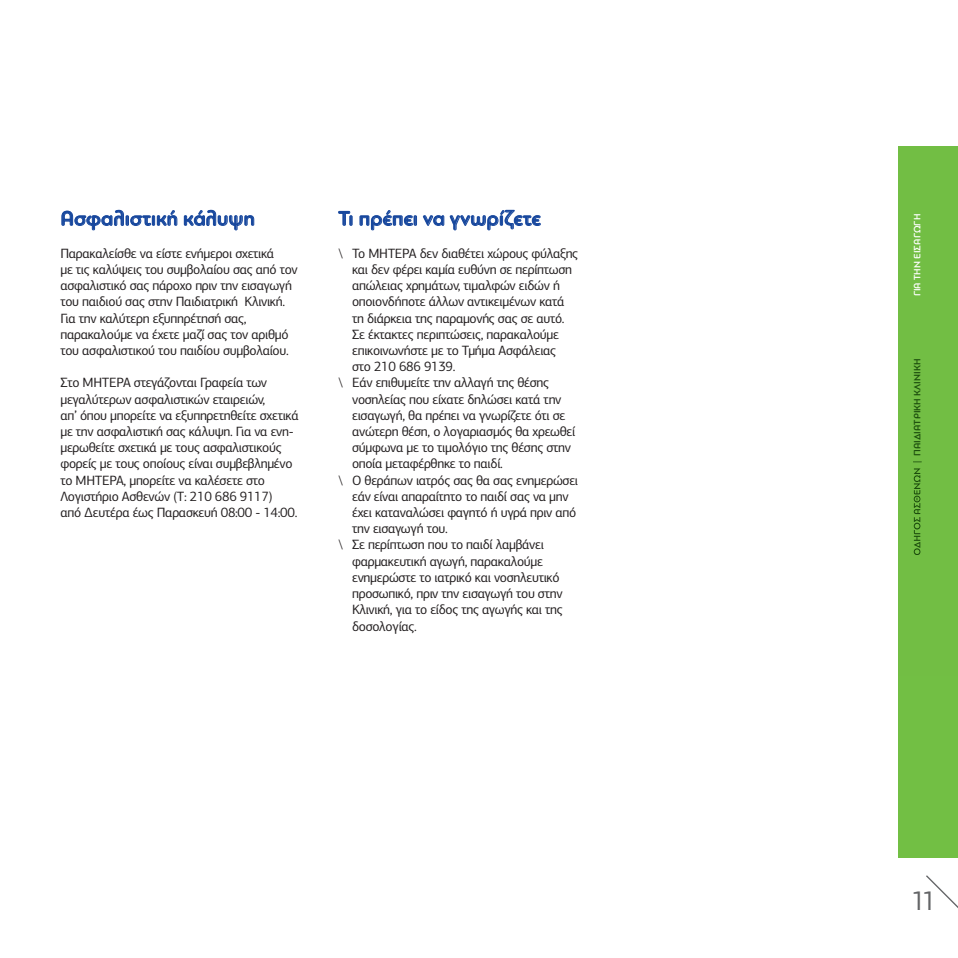
<style>
.page{position:relative;width:958px;height:958px;background:#fff}
.page>*{position:absolute;margin:0;border:0;box-sizing:border-box;transform-origin:0 0}
.t1{font:27px "PF Centro Sans Pro";color:#636466}
.t2{font:500 21px "PF Bague Round Pro";color:#17479e}
.t3{font:13.5px/16.2px "PF Centro Sans Pro";letter-spacing:-.025em;color:#231f20}
.t4{font:500 9.75px "PF Bague Round Pro";letter-spacing:.01em;color:#1b4c0c}
.t5{font:500 9.75px "PF Bague Round Pro";letter-spacing:.01em;color:#fff}
</style>
<div class="page">
<div style="left:898px;top:147px;width:59px;height:711px;background:#72be44"></div>
<svg style="left:926px;top:875px;width:31px;height:32px"></svg>
<svg style="left:338px;top:211px;width:14px;height:15px"></svg>
<svg style="left:359px;top:210px;width:57px;height:20px"></svg>
<svg style="left:423px;top:215px;width:21px;height:11px"></svg>
<div style="left:435px;top:217px;width:6px;height:7px;border:1px solid #17479d;border-radius:50%"></div>
<svg style="left:450px;top:210px;width:90px;height:20px"></svg>
<svg style="left:62px;top:210px;width:115px;height:20px"></svg>
<svg style="left:184px;top:210px;width:70px;height:20px"></svg>
<svg style="left:913px;top:520px;width:8px;height:35px"></svg>
<svg style="left:913px;top:461px;width:8px;height:59px"></svg>
<h2 class="t2" style="left:60px;top:206px;width:196px">Ασφαλιστική κάλυψη</h2>
<p class="t3" style="left:60px;top:245px;width:239px">Παρακαλείσθε να είστε ενήµεροι σχετικά<br>µε τις καλύψεις του συµβολαίου σας από τον ασφαλιστικό σας πάροχο πριν την εισαγωγή του παιδιού σας στην Παιδιατρική Κλινική.<br>Για την καλύτερη εξυπηρέτησή σας, παρακαλούµε να έχετε µαζί σας τον αριθµό του ασφαλιστικού του παιδίου συµβολαίου.</p>
<p class="t3" style="left:60px;top:374px;width:240px">Στο ΜΗΤΕΡΑ στεγάζονται Γραφεία των µεγαλύτερων ασφαλιστικών εταιρειών,<br>απ’ όπου µπορείτε να εξυπηρετηθείτε σχετικά µε την ασφαλιστική σας κάλυψη. Για να ενη&shy;µερωθείτε σχετικά µε τους ασφαλιστικούς φορείς µε τους οποίους είναι συµβεβληµένο το ΜΗΤΕΡΑ, µπορείτε να καλέσετε στο Λογιστήριο Ασθενών (Τ: 210 686 9117)<br>από ∆ευτέρα έως Παρασκευή 08:00 - 14:00.</p>
<h2 class="t2" style="left:338px;top:206px;width:203px">Τι πρέπει να γνωρίζετε</h2>
<p class="t3" style="left:338px;top:245px;width:241px">\ Το ΜΗΤΕΡΑ δεν διαθέτει χώρους φύλαξης</p>
<p class="t3" style="left:352px;top:261px;width:221px">και δεν φέρει καµία ευθύνη σε περίπτωση</p>
<p class="t3" style="left:352px;top:277px;width:209px">απώλειας χρηµάτων, τιµαλφών ειδών ή</p>
<p class="t3" style="left:352px;top:293px;width:214px">οποιονδήποτε άλλων αντικειµένων κατά</p>
<p class="t3" style="left:352px;top:310px;width:214px">τη διάρκεια της παραµονής σας σε αυτό.</p>
<p class="t3" style="left:352px;top:326px;width:208px">Σε έκτακτες περιπτώσεις, παρακαλούµε</p>
<p class="t3" style="left:352px;top:342px;width:206px">επικοινωνήστε µε το Τµήµα Ασφάλειας</p>
<p class="t3" style="left:352px;top:358px;width:105px">στο 210 686 9139.</p>
<p class="t3" style="left:338px;top:374px;width:212px">\ Εάν επιθυµείτε την αλλαγή της θέσης</p>
<p class="t3" style="left:352px;top:391px;width:211px">νοσηλείας που είχατε δηλώσει κατά την</p>
<p class="t3" style="left:352px;top:407px;width:215px">εισαγωγή, θα πρέπει να γνωρίζετε ότι σε</p>
<p class="t3" style="left:352px;top:423px;width:225px">ανώτερη θέση, ο λογαριασµός θα χρεωθεί</p>
<p class="t3" style="left:352px;top:439px;width:220px">σύµφωνα µε το τιµολόγιο της θέσης στην</p>
<p class="t3" style="left:352px;top:455px;width:152px">οποία µεταφέρθηκε το παιδί.</p>
<p class="t3" style="left:338px;top:472px;width:241px">\ Ο θεράπων ιατρός σας θα σας ενηµερώσει</p>
<p class="t3" style="left:352px;top:488px;width:218px">εάν είναι απαραίτητο το παιδί σας να µην</p>
<p class="t3" style="left:352px;top:504px;width:225px">έχει καταναλώσει φαγητό ή υγρά πριν από</p>
<p class="t3" style="left:352px;top:520px;width:97px">την εισαγωγή του.</p>
<p class="t3" style="left:338px;top:536px;width:207px">\ Σε περίπτωση που το παιδί λαµβάνει</p>
<p class="t3" style="left:352px;top:553px;width:192px">φαρµακευτική αγωγή, παρακαλούµε</p>
<p class="t3" style="left:352px;top:569px;width:209px">ενηµερώστε το ιατρικό και νοσηλευτικό</p>
<p class="t3" style="left:352px;top:585px;width:212px">προσωπικό, πριν την εισαγωγή του στην</p>
<p class="t3" style="left:352px;top:601px;width:212px">Κλινική, για το είδος της αγωγής και της</p>
<p class="t3" style="left:352px;top:617px;width:66px">δοσολογίας.</p>
<p class="t5" style="left:911px;top:296px;width:84px;rotate:-90deg">ΓΙΑ ΤΗΝ ΕΙΣΑΓΩΓΗ</p>
<p class="t4" style="left:911px;top:456px;width:99px;rotate:-90deg">ΠΑΙ∆ΙΑΤΡΙΚΗ ΚΛΙΝΙΚΗ</p>
<h1 class="t1" style="left:910px;top:884px;width:27px">11</h1>
</div>
